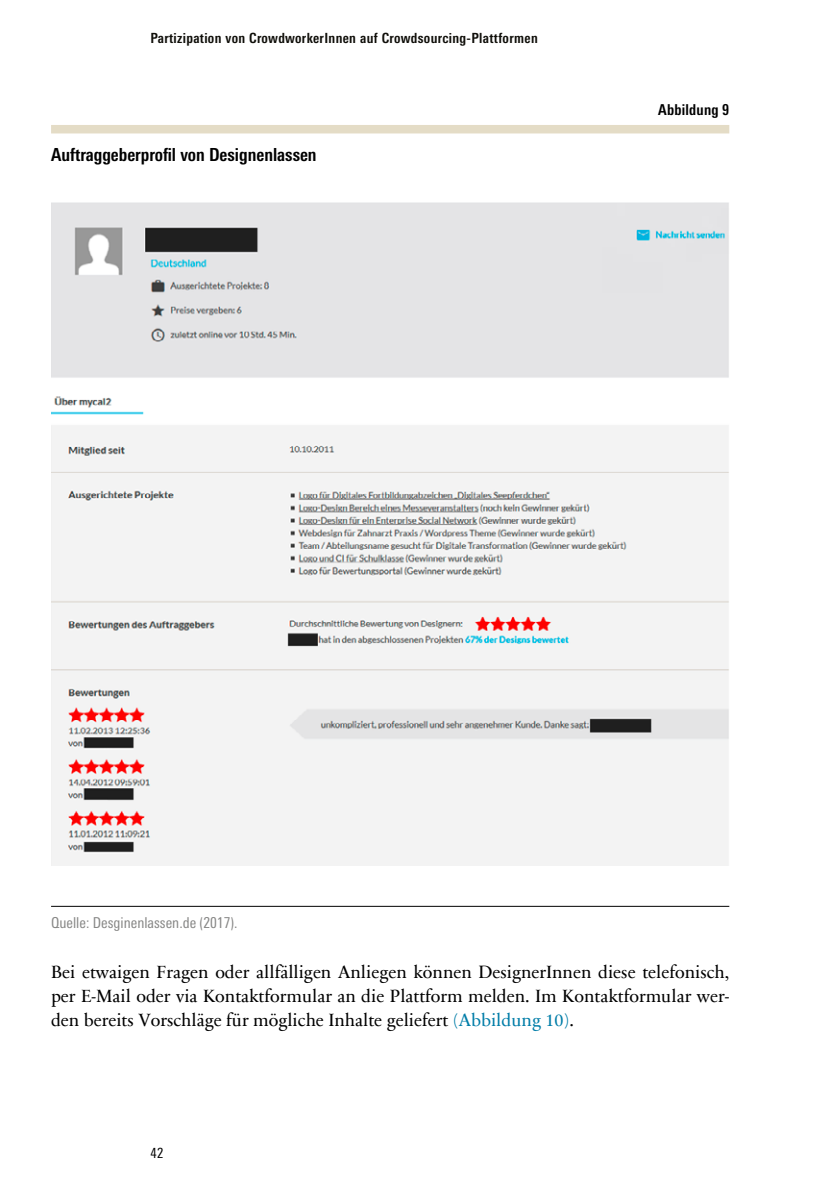
<style>
.page{position:relative;width:840px;height:1191px;background:#fff}
.page>*{position:absolute;margin:0;border:0;box-sizing:border-box;transform-origin:0 0}
.t1{font:18px/24px "Sabon Next Com";color:#000;text-align:justify}
.t2{font:700 condensed 18px "Univers Next Pro";color:#000}
.t3{font:condensed 15px "Univers Next Pro";color:#878786}
.t4{font:700 condensed 15px "Univers Next Pro";letter-spacing:.015em;color:#000}
.t5{font:700 condensed 14px "Univers Next Pro";letter-spacing:.025em;color:#0f0e09}
.t6{font:condensed 14px "Univers Next Pro";color:#000}
.s1{color:#007da8}
</style>
<div class="page">
<div style="left:51px;top:125px;width:678px;height:8px;background:#e4dcc6"></div>
<hr style="left:51px;top:906px;width:678px;height:1px;background:#000">
<img style="left:51px;top:203px;width:678px;height:662px">
<p class="t5" style="left:150px;top:30px;width:388px">Partizipation von CrowdworkerInnen auf Crowdsourcing-Plattformen</p>
<p class="t2" style="left:51px;top:144px;width:267px">Auftraggeberprofil von Designenlassen</p>
<p class="t4" style="left:657px;top:100px;width:73px">Abbildung 9</p>
<p class="t3" style="left:51px;top:914px;width:188px">Quelle: Desginenlassen.de (2017).</p>
<p class="t1" style="left:51px;top:959px;width:679px">Bei etwaigen Fragen oder allfälligen Anliegen können DesignerInnen diese telefonisch, per E-Mail oder via Kontaktformular an die Plattform melden. Im Kontaktformular wer&shy;den bereits Vorschläge für mögliche Inhalte geliefert <span class="s1">(Abbildung 10)</span>.</p>
<p class="t6" style="left:150px;top:1145px;width:15px">42</p>
</div>
